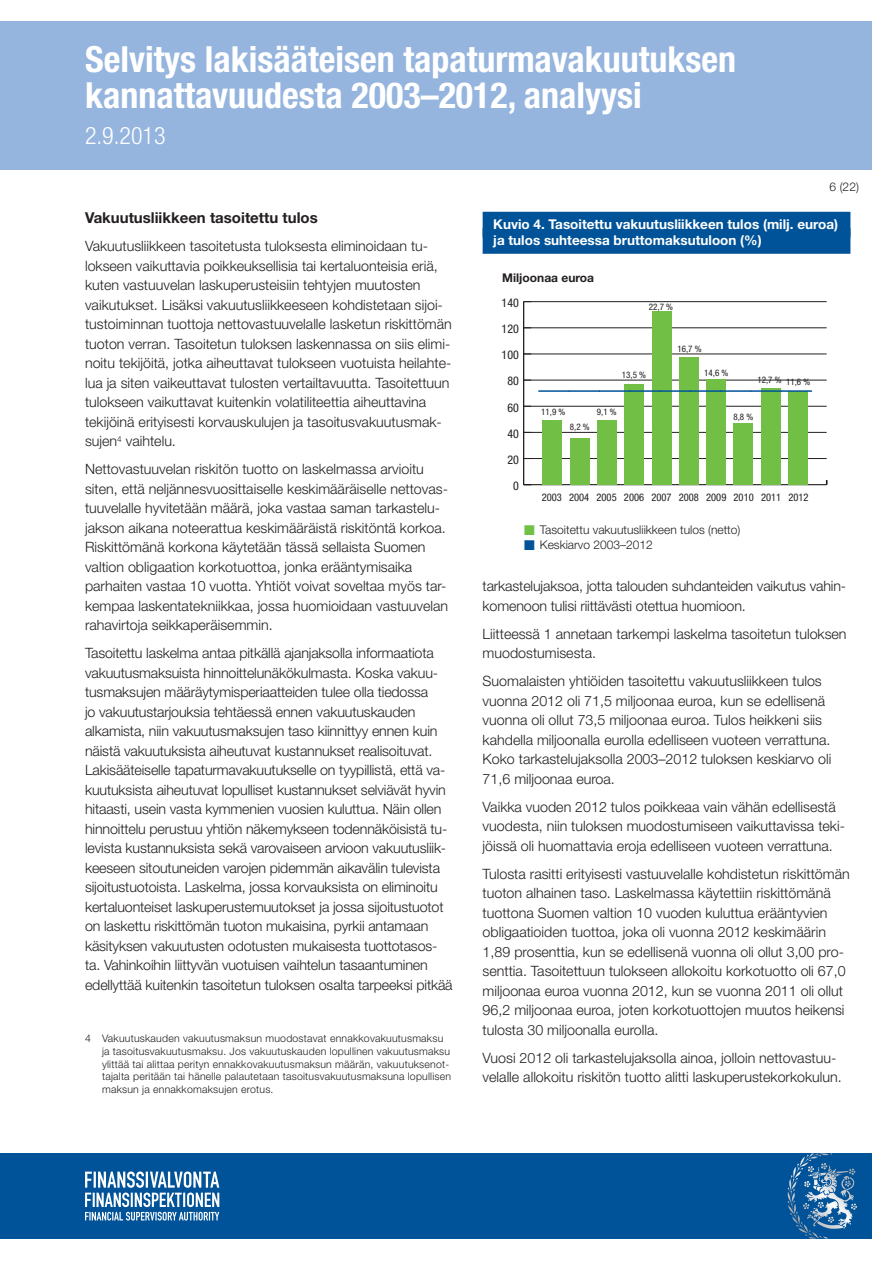
<style>
.page{position:relative;width:893px;height:1263px;background:#fff}
.page>*{position:absolute;margin:0;border:0;box-sizing:border-box;transform-origin:0 0}
.t1{font:700 condensed 36px/36px "Helvetica Neue LT Std";color:#fff}
.t2{font:300 condensed 24px "Helvetica Neue LT Std";color:#fff}
.OTSIKKO_3{font:700 15px "Helvetica Neue LT Std";color:#231f20}
.LEIPIS{font:300 14.25px/19.5px "Helvetica Neue LT Std";color:#231f20}
.GRAAFIN_OTSIKKO{font:700 13.5px "Helvetica Neue LT Std";color:#fff}
.t3{font:300 12px/15px "Helvetica Neue LT Std";color:#231f20}
.t4{font:condensed 12px "Helvetica Neue LT Std";color:#231f20}
.t5{font:700 12px "Helvetica Neue LT Std";color:#231f20}
.ALAVIITE{font:300 10.5px/12.6px "Helvetica Neue LT Std";letter-spacing:.02em;color:#231f20}
.t6{font:condensed 10.5px "Helvetica Neue LT Std";color:#231f20}
.t7{font:condensed 9px "Helvetica Neue LT Std";color:#231f20}
</style>
<div class="page">
<div style="left:0;top:21px;width:872px;height:149px;background:#95b5de"></div>
<div style="left:0;top:1153px;width:872px;height:85px;background:#015399"></div>
<svg style="left:800px;top:1153px;width:32px;height:13px"></svg>
<svg style="left:85px;top:1171px;width:134px;height:49px"></svg>
<hr style="left:524px;top:484px;width:303px;height:1px;background:#231f20">
<hr style="left:524px;top:458px;width:303px;height:1px;background:#231f20">
<hr style="left:524px;top:432px;width:303px;height:1px;background:#231f20">
<hr style="left:524px;top:406px;width:303px;height:1px;background:#231f20">
<hr style="left:524px;top:380px;width:303px;height:1px;background:#231f20">
<hr style="left:524px;top:354px;width:303px;height:1px;background:#231f20">
<hr style="left:524px;top:328px;width:303px;height:1px;background:#231f20">
<hr style="left:524px;top:301px;width:303px;height:1px;background:#231f20">
<div style="left:788px;top:391px;width:19px;height:94px;background:#71bf44"></div>
<div style="left:761px;top:389px;width:19px;height:96px;background:#71bf44"></div>
<div style="left:734px;top:423px;width:19px;height:62px;background:#71bf44"></div>
<div style="left:706px;top:380px;width:20px;height:105px;background:#71bf44"></div>
<div style="left:679px;top:357px;width:19px;height:128px;background:#71bf44"></div>
<div style="left:652px;top:311px;width:19px;height:174px;background:#71bf44"></div>
<div style="left:625px;top:384px;width:19px;height:101px;background:#71bf44"></div>
<div style="left:597px;top:420px;width:19px;height:65px;background:#71bf44"></div>
<div style="left:570px;top:438px;width:19px;height:47px;background:#71bf44"></div>
<div style="left:543px;top:420px;width:19px;height:65px;background:#71bf44"></div>
<hr style="left:523px;top:302px;width:1px;height:183px;background:#231f20">
<hr style="left:539px;top:390px;width:30px;height:2px;background:#015399">
<hr style="left:569px;top:390px;width:30px;height:2px;background:#015399">
<hr style="left:599px;top:390px;width:31px;height:2px;background:#015399">
<hr style="left:630px;top:390px;width:30px;height:2px;background:#015399">
<hr style="left:660px;top:390px;width:30px;height:2px;background:#015399">
<hr style="left:690px;top:390px;width:31px;height:2px;background:#015399">
<hr style="left:721px;top:390px;width:30px;height:2px;background:#015399">
<hr style="left:751px;top:390px;width:30px;height:2px;background:#015399">
<hr style="left:781px;top:390px;width:30px;height:2px;background:#015399">
<div style="left:483px;top:212px;width:367px;height:25px;background:#015399"></div>
<div style="left:483px;top:228px;width:367px;height:26px;background:#015399"></div>
<h1 class="t1" style="left:85px;top:41px;width:652px">Selvitys lakisääteisen tapaturmavakuutuksen kannattavuudesta 2003–2012, analyysi</h1>
<h2 class="t2" style="left:85px;top:122px;width:82px">2.9.2013</h2>
<p class="t3" style="left:829px;top:179px;width:31px">6 (22)</p>
<p class="OTSIKKO_3" style="left:85px;top:209px;width:234px">Vakuutusliikkeen tasoitettu tulos</p>
<p class="LEIPIS" style="left:85px;top:236px;width:368px">Vakuutusliikkeen tasoitetusta tuloksesta eliminoidaan tu&shy;lokseen vaikuttavia poikkeuksellisia tai kertaluonteisia eriä, kuten vastuuvelan laskuperusteisiin tehtyjen muutosten vaikutukset. Lisäksi vakuutusliikkeeseen kohdistetaan sijoi&shy;tustoiminnan tuottoja nettovastuuvelalle lasketun riskittömän tuoton verran. Tasoitetun tuloksen laskennassa on siis elimi&shy;noitu tekijöitä, jotka aiheuttavat tulokseen vuotuista heilahte&shy;lua ja siten vaikeuttavat tulosten vertailtavuutta. Tasoitettuun tulokseen vaikuttavat kuitenkin volatiliteettia aiheuttavina tekijöinä erityisesti korvauskulujen ja tasoitusvakuutusmak&shy;sujen<sup>4</sup> vaihtelu.</p>
<p class="LEIPIS" style="left:85px;top:459px;width:365px">Nettovastuuvelan riskitön tuotto on laskelmassa arvioitu siten, että neljännesvuosittaiselle keskimääräiselle nettovas&shy;tuuvelalle hyvitetään määrä, joka vastaa saman tarkastelu&shy;jakson aikana noteerattua keskimääräistä riskitöntä korkoa.<br>Riskittömänä korkona käytetään tässä sellaista Suomen valtion obligaation korkotuottoa, jonka erääntymisaika parhaiten vastaa 10 vuotta. Yhtiöt voivat soveltaa myös tar&shy;kempaa laskentatekniikkaa, jossa huomioidaan vastuuvelan rahavirtoja seikkaperäisemmin.</p>
<p class="LEIPIS" style="left:85px;top:643px;width:369px">Tasoitettu laskelma antaa pitkällä ajanjaksolla informaatiota vakuutusmaksuista hinnoittelunäkökulmasta. Koska vakuu&shy;tusmaksujen määräytymisperiaatteiden tulee olla tiedossa<br>jo vakuutustarjouksia tehtäessä ennen vakuutuskauden alkamista, niin vakuutusmaksujen taso kiinnittyy ennen kuin näistä vakuutuksista aiheutuvat kustannukset realisoituvat.<br>Lakisääteiselle tapaturmavakuutukselle on tyypillistä, että va&shy;kuutuksista aiheutuvat lopulliset kustannukset selviävät hyvin hitaasti, usein vasta kymmenien vuosien kuluttua. Näin ollen hinnoittelu perustuu yhtiön näkemykseen todennäköisistä tu&shy;levista kustannuksista sekä varovaiseen arvioon vakuutusliik&shy;keeseen sitoutuneiden varojen pidemmän aikavälin tulevista sijoitustuotoista. Laskelma, jossa korvauksista on eliminoitu kertaluonteiset laskuperustemuutokset ja jossa sijoitustuotot on laskettu riskittömän tuoton mukaisina, pyrkii antamaan käsityksen vakuutusten odotusten mukaisesta tuottotasos&shy;ta. Vahinkoihin liittyvän vuotuisen vaihtelun tasaantuminen edellyttää kuitenkin tasoitetun tuloksen osalta tarpeeksi pitkää</p>
<p class="ALAVIITE" style="left:102px;top:1032px;width:351px;text-indent:-17px">4 Vakuutuskauden vakuutusmaksun muodostavat ennakkovakuutusmaksu ja tasoitusvakuutusmaksu. Jos vakuutuskauden lopullinen vakuutusmaksu ylittää tai alittaa perityn ennakkovakuutusmaksun määrän, vakuutuksenot&shy;tajalta peritään tai hänelle palautetaan tasoitusvakuutusmaksuna lopullisen maksun ja ennakkomaksujen erotus.</p>
<p class="GRAAFIN_OTSIKKO" style="left:493px;top:216px;width:346px">Kuvio 4. Tasoitettu vakuutusliikkeen tulos (milj. euroa)</p>
<p class="GRAAFIN_OTSIKKO" style="left:493px;top:232px;width:270px">ja tulos suhteessa bruttomaksutuloon (%)</p>
<p class="t5" style="left:502px;top:270px;width:93px">Miljoonaa euroa</p>
<p class="t4" style="left:502px;top:296px;width:19px">140</p>
<p class="t4" style="left:502px;top:322px;width:19px">120</p>
<p class="t4" style="left:502px;top:348px;width:19px">100</p>
<p class="t4" style="left:507px;top:374px;width:13px">80</p>
<p class="t7" style="left:649px;top:302px;width:26px">22,7 %</p>
<p class="t7" style="left:622px;top:370px;width:26px">13,5 %</p>
<p class="t7" style="left:677px;top:343px;width:26px">16,7 %</p>
<p class="t7" style="left:704px;top:367px;width:26px">14,6 %</p>
<p class="t7" style="left:757px;top:375px;width:54px">12,7 % 11,6 %</p>
<p class="t4" style="left:507px;top:400px;width:13px">60</p>
<p class="t4" style="left:507px;top:426px;width:13px">40</p>
<p class="t4" style="left:507px;top:453px;width:13px">20</p>
<p class="t4" style="left:513px;top:479px;width:7px">0</p>
<p class="t7" style="left:541px;top:406px;width:26px">11,9 %</p>
<p class="t7" style="left:597px;top:406px;width:21px">9,1 %</p>
<p class="t7" style="left:570px;top:422px;width:21px">8,2 %</p>
<p class="t7" style="left:733px;top:412px;width:21px">8,8 %</p>
<p class="t6" style="left:542px;top:491px;width:268px">2003 2004 2005 2006 2007 2008 2009 2010 2011 2012</p>
<p class="t3" style="left:540px;top:522px;width:202px">Tasoitettu vakuutusliikkeen tulos (netto)<br>Keskiarvo 2003–2012</p>
<p class="LEIPIS" style="left:483px;top:576px;width:365px">tarkastelujaksoa, jotta talouden suhdanteiden vaikutus vahin&shy;komenoon tulisi riittävästi otettua huomioon.</p>
<p class="LEIPIS" style="left:483px;top:624px;width:365px">Liitteessä 1 annetaan tarkempi laskelma tasoitetun tuloksen muodostumisesta.</p>
<p class="LEIPIS" style="left:483px;top:671px;width:350px">Suomalaisten yhtiöiden tasoitettu vakuutusliikkeen tulos vuonna 2012 oli 71,5 miljoonaa euroa, kun se edellisenä vuonna oli ollut 73,5 miljoonaa euroa. Tulos heikkeni siis kahdella miljoonalla eurolla edelliseen vuoteen verrattuna.<br>Koko tarkastelujaksolla 2003–2012 tuloksen keskiarvo oli 71,6 miljoonaa euroa.</p>
<p class="LEIPIS" style="left:483px;top:797px;width:364px">Vaikka vuoden 2012 tulos poikkeaa vain vähän edellisestä vuodesta, niin tuloksen muodostumiseen vaikuttavissa teki&shy;jöissä oli huomattavia eroja edelliseen vuoteen verrattuna.</p>
<p class="LEIPIS" style="left:483px;top:864px;width:369px">Tulosta rasitti erityisesti vastuuvelalle kohdistetun riskittömän tuoton alhainen taso. Laskelmassa käytettiin riskittömänä tuottona Suomen valtion 10 vuoden kuluttua erääntyvien obligaatioiden tuottoa, joka oli vuonna 2012 keskimäärin 1,89 prosenttia, kun se edellisenä vuonna oli ollut 3,00 pro&shy;senttia. Tasoitettuun tulokseen allokoitu korkotuotto oli 67,0 miljoonaa euroa vuonna 2012, kun se vuonna 2011 oli ollut 96,2 miljoonaa euroa, joten korkotuottojen muutos heikensi tulosta 30 miljoonalla eurolla.</p>
<p class="LEIPIS" style="left:483px;top:1048px;width:361px">Vuosi 2012 oli tarkastelujaksolla ainoa, jolloin nettovastuu&shy;velalle allokoitu riskitön tuotto alitti laskuperustekorkokulun.</p>
</div>
